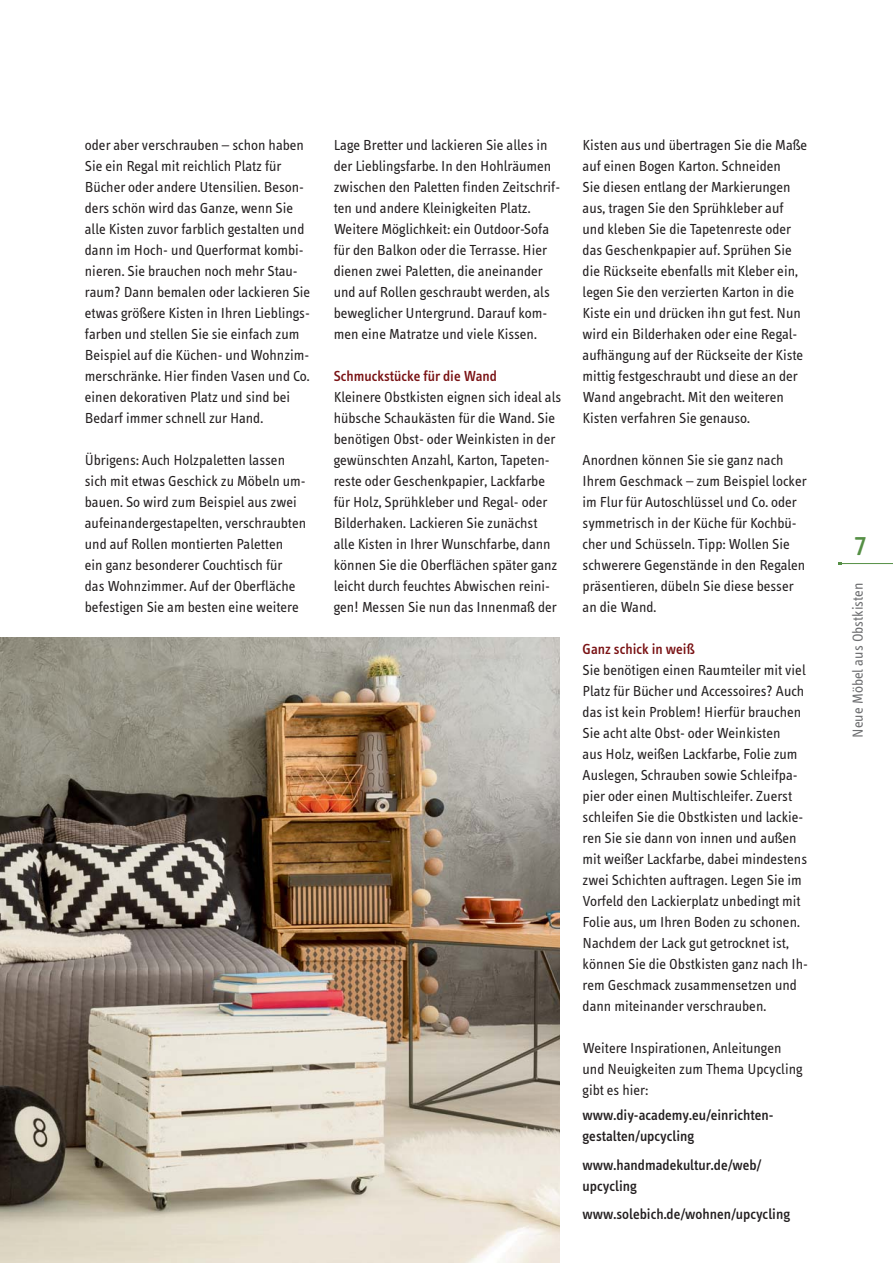
<style>
.page{position:relative;width:893px;height:1263px;background:#fff}
.page>*{position:absolute;margin:0;border:0;box-sizing:border-box;transform-origin:0 0}
.t1{font:500 27px "Info Text";color:#558f45}
.t2{font:15px/21px "Info Text";color:#231f20}
.t3{font:500 15px/21px "Info Text";color:#231f20}
.t4{font:500 15px "Info Text";color:#791113}
.t5{font:15px "Info Text";color:#6d6e70}
</style>
<div class="page">
<hr style="left:839px;top:563px;width:53px;height:1px;background:#558f45">
<img style="left:0;top:638px;width:559px;height:625px">
<p class="t2" style="left:85px;top:135px;width:227px">oder aber verschrauben – schon haben Sie ein Regal mit reichlich Platz für Bücher oder andere Utensilien. Beson&shy;ders schön wird das Ganze, wenn Sie alle Kisten zuvor farblich gestalten und dann im Hoch- und Querformat kombi&shy;nieren. Sie brauchen noch mehr Stau&shy;raum? Dann bemalen oder lackieren Sie etwas größere Kisten in Ihren Lieblings&shy;farben und stellen Sie sie einfach zum Beispiel auf die Küchen- und Wohnzim&shy;merschränke. Hier finden Vasen und Co. einen dekorativen Platz und sind bei Bedarf immer schnell zur Hand.</p>
<p class="t2" style="left:85px;top:450px;width:223px">Übrigens: Auch Holzpaletten lassen sich mit etwas Geschick zu Möbeln um&shy;bauen. So wird zum Beispiel aus zwei aufeinandergestapelten, verschraubten und auf Rollen montierten Paletten<br>ein ganz besonderer Couchtisch für<br>das Wohnzimmer. Auf der Oberfläche befestigen Sie am besten eine weitere</p>
<p class="t2" style="left:334px;top:135px;width:228px">Lage Bretter und lackieren Sie alles in der Lieblingsfarbe. In den Hohlräumen zwischen den Paletten finden Zeitschrif&shy;ten und andere Kleinigkeiten Platz.<br>Weitere Möglichkeit: ein Outdoor-Sofa für den Balkon oder die Terrasse. Hier dienen zwei Paletten, die aneinander und auf Rollen geschraubt werden, als beweglicher Untergrund. Darauf kom&shy;men eine Matratze und viele Kissen.</p>
<p class="t4" style="left:334px;top:370px;width:165px">Schmuckstücke für die Wand</p>
<p class="t2" style="left:334px;top:387px;width:229px">Kleinere Obstkisten eignen sich ideal als hübsche Schaukästen für die Wand. Sie benötigen Obst- oder Weinkisten in der gewünschten Anzahl, Karton, Tapeten&shy;reste oder Geschenkpapier, Lackfarbe für Holz, Sprühkleber und Regal- oder Bilderhaken. Lackieren Sie zunächst alle Kisten in Ihrer Wunschfarbe, dann können Sie die Oberflächen später ganz leicht durch feuchtes Abwischen reini&shy;gen! Messen Sie nun das Innenmaß der</p>
<p class="t2" style="left:582px;top:135px;width:226px">Kisten aus und übertragen Sie die Maße auf einen Bogen Karton. Schneiden<br>Sie diesen entlang der Markierungen aus, tragen Sie den Sprühkleber auf und kleben Sie die Tapetenreste oder das Geschenkpapier auf. Sprühen Sie die Rückseite ebenfalls mit Kleber ein, legen Sie den verzierten Karton in die Kiste ein und drücken ihn gut fest. Nun wird ein Bilderhaken oder eine Regal&shy;aufhängung auf der Rückseite der Kiste mittig festgeschraubt und diese an der Wand angebracht. Mit den weiteren Kisten verfahren Sie genauso.</p>
<p class="t2" style="left:582px;top:450px;width:225px">Anordnen können Sie sie ganz nach Ihrem Geschmack – zum Beispiel locker im Flur für Autoschlüssel und Co. oder symmetrisch in der Küche für Kochbü&shy;cher und Schüsseln. Tipp: Wollen Sie schwerere Gegenstände in den Regalen präsentieren, dübeln Sie diese besser an die Wand.</p>
<p class="t4" style="left:582px;top:643px;width:113px">Ganz schick in weiß</p>
<p class="t2" style="left:582px;top:660px;width:227px">Sie benötigen einen Raumteiler mit viel Platz für Bücher und Accessoires? Auch das ist kein Problem! Hierfür brauchen Sie acht alte Obst- oder Weinkisten<br>aus Holz, weißen Lackfarbe, Folie zum Auslegen, Schrauben sowie Schleifpa&shy;pier oder einen Multischleifer. Zuerst schleifen Sie die Obstkisten und lackie&shy;ren Sie sie dann von innen und außen mit weißer Lackfarbe, dabei mindestens zwei Schichten auftragen. Legen Sie im Vorfeld den Lackierplatz unbedingt mit Folie aus, um Ihren Boden zu schonen.<br>Nachdem der Lack gut getrocknet ist, können Sie die Obstkisten ganz nach Ih&shy;rem Geschmack zusammensetzen und dann miteinander verschrauben.</p>
<p class="t2" style="left:582px;top:1038px;width:221px">Weitere Inspirationen, Anleitungen und Neuigkeiten zum Thema Upcycling gibt es hier:</p>
<p class="t3" style="left:582px;top:1106px;width:192px">www.diy-academy.eu/einrichten&shy;gestalten/upcycling</p>
<p class="t3" style="left:582px;top:1155px;width:180px">www.handmadekultur.de/web/ upcycling</p>
<p class="t3" style="left:582px;top:1205px;width:209px">www.solebich.de/wohnen/upcycling</p>
<h1 class="t1" style="left:855px;top:533px;width:12px">7</h1>
<p class="t5" style="left:852px;top:738px;width:157px;rotate:-90deg">Neue Möbel aus Obstkisten</p>
</div>
